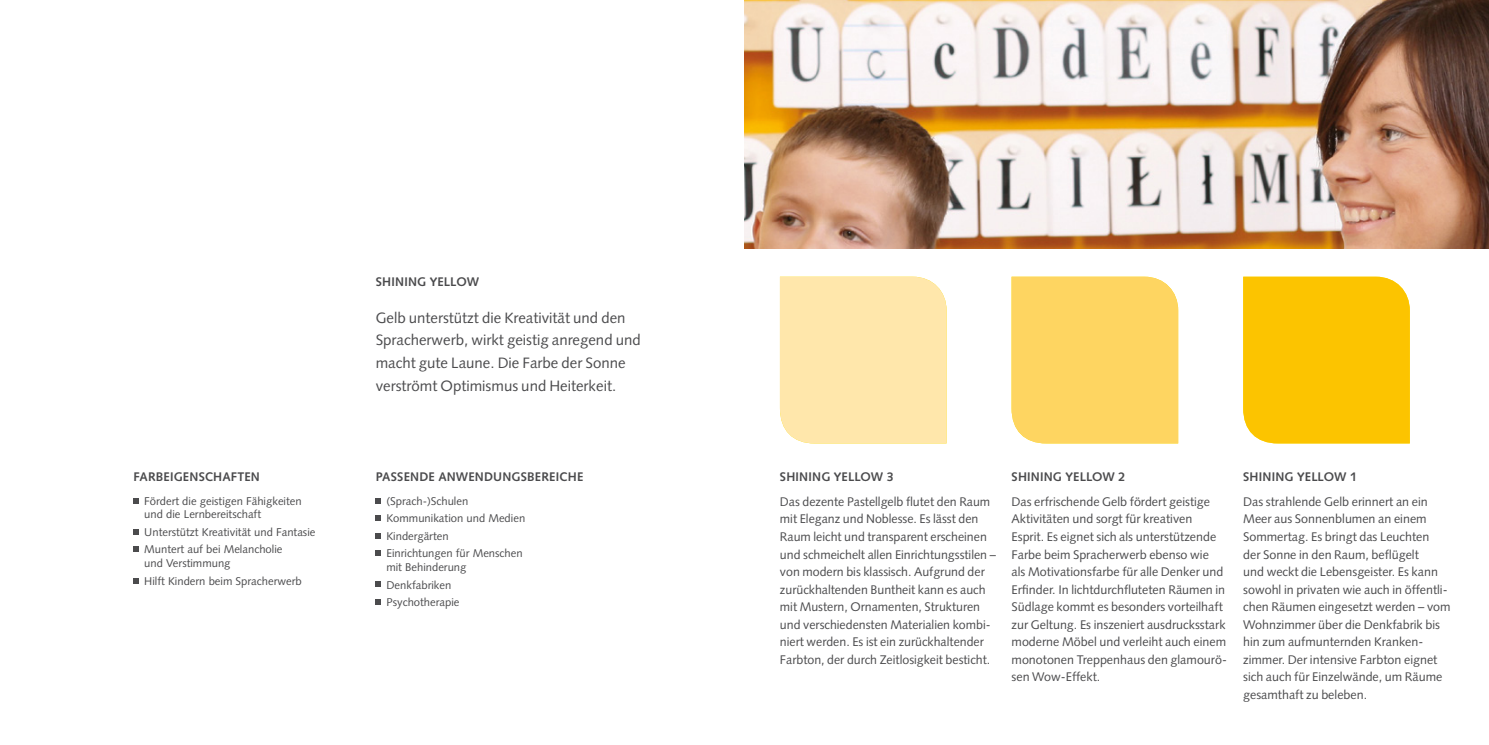
<style>
.page{position:relative;width:1489px;height:745px;background:#fff}
.page>*{position:absolute;margin:0;border:0;box-sizing:border-box;transform-origin:0 0}
._03_lead-anwendung{font:15px/22.5px "Syntax";color:#4b4b4d}
._01-gs-anwendung{font:12.5px/17.5px "Syntax";color:#4b4b4d}
._01_titel-anwendung{font:700 12.5px "Syntax";letter-spacing:.01em;color:#4b4b4d}
.t1{font:11.25px/13.8px "Syntax LTCE";color:#4b4b4d}
</style>
<div class="page">
<img style="left:744px;top:0;width:744px;height:248px">
<div style="left:780px;top:276px;width:166px;height:167px;background:#ffe7ab"></div>
<div style="left:1011px;top:276px;width:167px;height:167px;background:#fed561"></div>
<div style="left:1243px;top:276px;width:166px;height:167px;background:#fcc400"></div>
<svg style="left:376px;top:498px;width:5px;height:5px"></svg>
<svg style="left:376px;top:515px;width:5px;height:5px"></svg>
<svg style="left:376px;top:533px;width:5px;height:5px"></svg>
<svg style="left:376px;top:550px;width:5px;height:5px"></svg>
<svg style="left:376px;top:581px;width:5px;height:5px"></svg>
<svg style="left:376px;top:599px;width:5px;height:5px"></svg>
<svg style="left:134px;top:498px;width:5px;height:5px"></svg>
<svg style="left:134px;top:529px;width:5px;height:5px"></svg>
<svg style="left:134px;top:546px;width:5px;height:5px"></svg>
<svg style="left:134px;top:578px;width:5px;height:5px"></svg>
<p class="_01_titel-anwendung" style="left:134px;top:469px;width:128px">FARBEIGENSCHAFTEN</p>
<p class="t1" style="left:144px;top:493px;width:159px">Fördert die geistigen Fähigkeiten und die Lernbereitschaft</p>
<p class="t1" style="left:144px;top:525px;width:173px">Unterstützt Kreativität und Fantasie</p>
<p class="t1" style="left:144px;top:542px;width:140px">Muntert auf bei Melancholie und Verstimmung</p>
<p class="t1" style="left:144px;top:573px;width:159px">Hilft Kindern beim Spracherwerb</p>
<p class="_01_titel-anwendung" style="left:376px;top:274px;width:105px">SHINING YELLOW</p>
<p class="_03_lead-anwendung" style="left:376px;top:306px;width:266px">Gelb unterstützt die Kreativität und den Spracherwerb, wirkt geistig anregend und macht gute Laune. Die Farbe der Sonne verströmt Optimismus und Heiterkeit.</p>
<p class="_01_titel-anwendung" style="left:376px;top:469px;width:209px">PASSENDE ANWENDUNGSBEREICHE</p>
<p class="t1" style="left:386px;top:493px;width:83px">(Sprach-)Schulen</p>
<p class="t1" style="left:386px;top:511px;width:140px">Kommunikation und Medien</p>
<p class="t1" style="left:386px;top:528px;width:64px">Kindergärten</p>
<p class="t1" style="left:386px;top:546px;width:138px">Einrichtungen für Menschen mit Behinderung</p>
<p class="t1" style="left:386px;top:577px;width:67px">Denkfabriken</p>
<p class="t1" style="left:386px;top:595px;width:75px">Psychotherapie</p>
<p class="_01_titel-anwendung" style="left:780px;top:469px;width:115px">SHINING YELLOW 3</p>
<p class="_01-gs-anwendung" style="left:780px;top:492px;width:217px">Das dezente Pastellgelb flutet den Raum mit Eleganz und Noblesse. Es lässt den Raum leicht und transparent erscheinen und schmeichelt allen Einrichtungsstilen – von modern bis klassisch. Aufgrund der zurückhaltenden Buntheit kann es auch mit Mustern, Ornamenten, Strukturen und verschiedensten Materialien kombi&shy;niert werden. Es ist ein zurückhaltender Farbton, der durch Zeitlosigkeit besticht.</p>
<p class="_01_titel-anwendung" style="left:1011px;top:469px;width:115px">SHINING YELLOW 2</p>
<p class="_01-gs-anwendung" style="left:1011px;top:492px;width:217px">Das erfrischende Gelb fördert geistige Aktivitäten und sorgt für kreativen Esprit. Es eignet sich als unterstützende Farbe beim Spracherwerb ebenso wie<br>als Motivationsfarbe für alle Denker und Erfinder. In lichtdurchfluteten Räumen in Südlage kommt es besonders vorteilhaft zur Geltung. Es inszeniert ausdrucksstark moderne Möbel und verleiht auch einem monotonen Treppenhaus den glamourö&shy;sen Wow-Effekt.</p>
<p class="_01_titel-anwendung" style="left:1243px;top:469px;width:115px">SHINING YELLOW 1</p>
<p class="_01-gs-anwendung" style="left:1243px;top:492px;width:209px">Das strahlende Gelb erinnert an ein Meer aus Sonnenblumen an einem Sommertag. Es bringt das Leuchten<br>der Sonne in den Raum, beflügelt<br>und weckt die Lebensgeister. Es kann sowohl in privaten wie auch in öffentli&shy;chen Räumen eingesetzt werden – vom Wohnzimmer über die Denkfabrik bis hin zum aufmunternden Kranken&shy;zimmer. Der intensive Farbton eignet sich auch für Einzelwände, um Räume gesamthaft zu beleben.</p>
</div>
